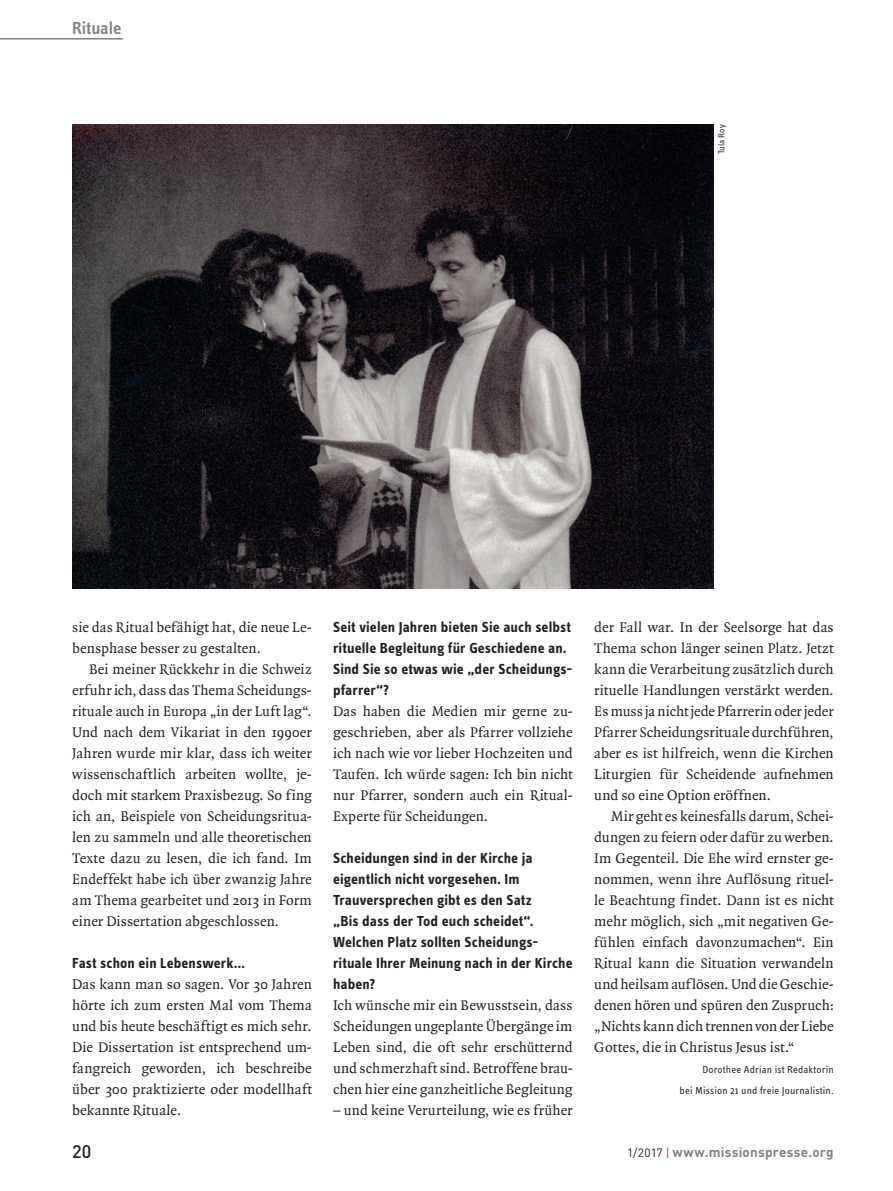
<style>
.page{position:relative;width:893px;height:1191px;background:#fff}
.page>*{position:absolute;margin:0;border:0;box-sizing:border-box;transform-origin:0 0}
.t1{font:600 18px "Info OT Text";letter-spacing:-.005em;color:#808285}
.t2{font:500 18px "DINOT";color:#231f20}
.t3{font:15px/21px "Quadraat";letter-spacing:.005em;color:#231f20;text-align:justify}
.t4{font:700 15px/21px "Info OT Text";letter-spacing:.005em;color:#231f20}
.t5{font:700 13.5px "DINOT";letter-spacing:.015em;color:#808285}
.t6{font:10.5px/21px "Info OT Text";letter-spacing:.015em;color:#231f20;text-align:right}
.t7{font:9px "Info OT Text";letter-spacing:-.005em;color:#231f20}
.s1{font-weight:400;font-size:12px;color:#231f20}
.s2{font-weight:400;font-size:12px;color:#d01f53}
</style>
<div class="page">
<img style="left:72px;top:125px;width:642px;height:463px">
<hr style="left:0;top:38px;width:123px;height:2px;background:#808285">
<p class="t1" style="left:72px;top:17px;width:51px">Rituale</p>
<p class="t7" style="left:716px;top:154px;width:31px;rotate:-90deg">Tula Roy</p>
<p class="t3" style="left:72px;top:617px;width:241px">sie das Ritual befähigt hat, die neue Le&shy;bensphase besser zu gestalten.</p>
<p class="t3" style="left:72px;top:659px;width:241px;text-indent:17px">Bei meiner Rückkehr in die Schweiz erfuhr ich, dass das Thema Scheidungs&shy;rituale auch in Europa „in der Luft lag“.<br>Und nach dem Vikariat in den 1990er Jahren wurde mir klar, dass ich weiter wissenschaftlich arbeiten wollte, je&shy;doch mit starkem Praxisbezug. So fing ich an, Beispiele von Scheidungsritua&shy;len zu sammeln und alle theoretischen Texte dazu zu lesen, die ich fand. Im Endeffekt habe ich über zwanzig Jahre am Thema gearbeitet und 2013 in Form einer Dissertation abgeschlossen.</p>
<p class="t4" style="left:72px;top:952px;width:174px">Fast schon ein Lebenswerk…</p>
<p class="t3" style="left:72px;top:974px;width:241px">Das kann man so sagen. Vor 30 Jahren hörte ich zum ersten Mal vom Thema und bis heute beschäftigt es mich sehr.<br>Die Dissertation ist entsprechend um&shy;fangreich geworden, ich beschreibe über 300 praktizierte oder modellhaft bekannte Rituale.</p>
<p class="t4" style="left:333px;top:616px;width:241px">Seit vielen Jahren bieten Sie auch selbst rituelle Begleitung für Geschiedene an.<br>Sind Sie so etwas wie „der Scheidungs&shy;pfarrer“?</p>
<p class="t3" style="left:333px;top:701px;width:241px">Das haben die Medien mir gerne zu&shy;geschrieben, aber als Pfarrer vollziehe ich nach wie vor lieber Hochzeiten und Taufen. Ich würde sagen: Ich bin nicht nur Pfarrer, sondern auch ein Ritual-Experte für Scheidungen.</p>
<p class="t4" style="left:333px;top:847px;width:241px">Scheidungen sind in der Kirche ja eigentlich nicht vorgesehen. Im<br>Trauversprechen gibt es den Satz<br>„Bis dass der Tod euch scheidet“.<br>Welchen Platz sollten Scheidungs&shy;rituale Ihrer Meinung nach in der Kirche haben?</p>
<p class="t3" style="left:333px;top:995px;width:241px">Ich wünsche mir ein Bewusstsein, dass Scheidungen ungeplante Übergänge im Leben sind, die oft sehr erschütternd und schmerzhaft sind. Betroffene brau&shy;chen hier eine ganzheitliche Begleitung</p>
<p class="t3" style="left:333px;top:1100px;width:241px">– und keine Verurteilung, wie es früher</p>
<p class="t3" style="left:594px;top:617px;width:241px">der Fall war. In der Seelsorge hat das Thema schon länger seinen Platz. Jetzt kann die Verarbeitung zusätzlich durch rituelle Handlungen verstärkt werden.<br>Es muss ja nicht jede Pfarrerin oder jeder Pfarrer Scheidungsrituale durchführen, aber es ist hilfreich, wenn die Kirchen Liturgien für Scheidende aufnehmen und so eine Option eröffnen.</p>
<p class="t3" style="left:594px;top:806px;width:241px;text-indent:17px">Mir geht es keinesfalls darum, Schei&shy;dungen zu feiern oder dafür zu werben.<br>Im Gegenteil. Die Ehe wird ernster ge&shy;nommen, wenn ihre Auflösung rituel&shy;le Beachtung findet. Dann ist es nicht mehr möglich, sich „mit negativen Ge&shy;fühlen einfach davonzumachen“. Ein Ritual kann die Situation verwandeln und heilsam auflösen. Und die Geschie&shy;denen hören und spüren den Zuspruch: „Nichts kann dich trennen von der Liebe Gottes, die in Christus Jesus ist.“</p>
<p class="t6" style="left:680px;top:1058px;width:156px">Dorothee Adrian ist Redaktorin<br>bei Mission 21 und freie Journalistin.</p>
<p class="t2" style="left:72px;top:1140px;width:21px">20</p>
<p class="t5" style="left:627px;top:1143px;width:208px"><span class="s1">1/2017</span> <span class="s2">|</span> www.missionspresse.org</p>
</div>
